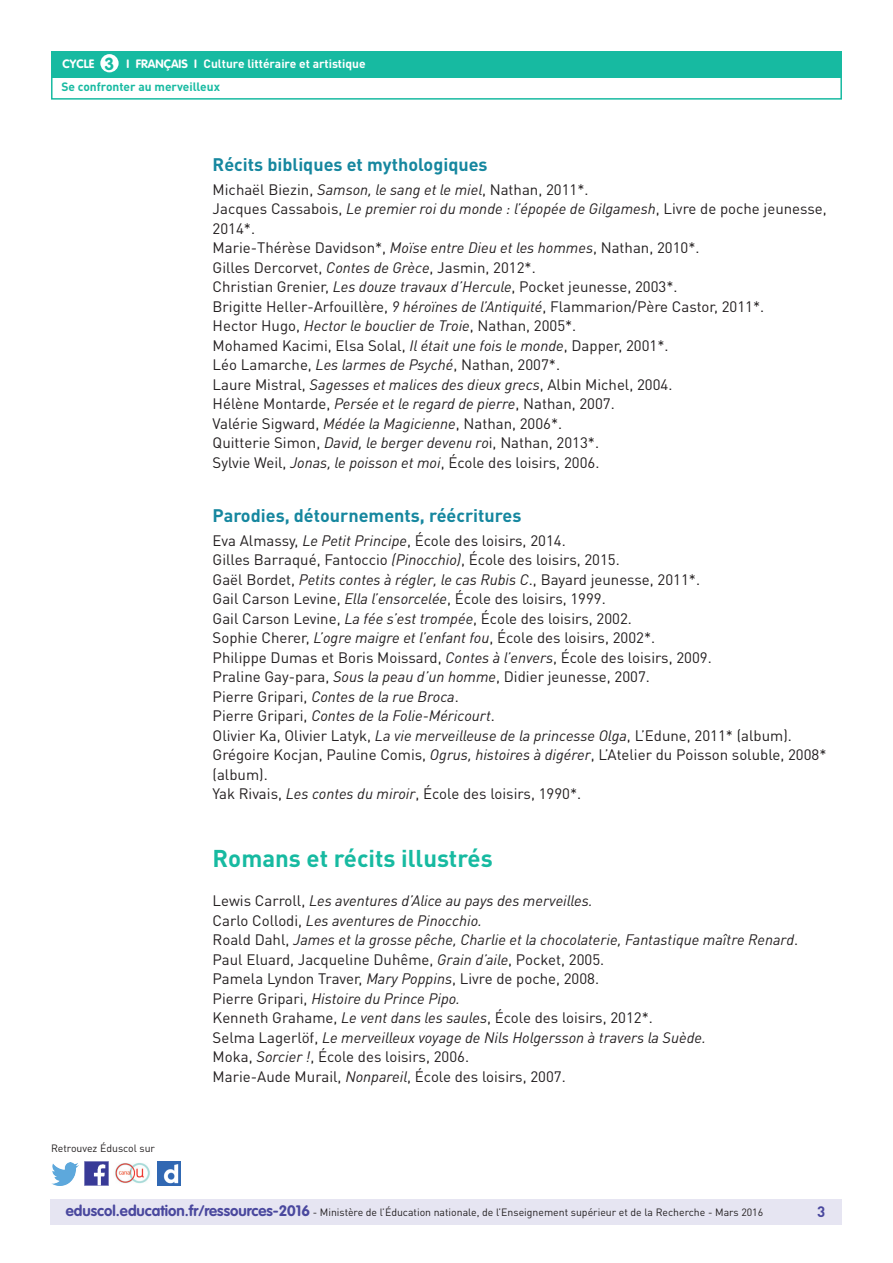
<style>
.page{position:relative;width:893px;height:1263px;background:#fff}
.page>*{position:absolute;margin:0;border:0;box-sizing:border-box;transform-origin:0 0}
.t1{font:700 24px "DIN Pro";color:#17baa1}
.t2{font:700 18px "DIN Pro";color:#16879f}
.t3{font:15px/19.5px "DIN Pro";color:#231f20}
.t4{font:italic 15px/19.5px "DIN Pro";color:#231f20}
.t5{font:700 15px "DIN Pro";color:#4a489e}
.t6{font:700 12px/23.1px "DIN Pro";color:#fff}
.t7{font:10.5px "DIN Pro";color:#231f20}
.s1{font-family:"VAG Rounded Std"}
.s2{font-family:"VAG Rounded Std";font-size:17.25px;color:#17baa1}
.s3{color:#17baa1}
.s4{font-style:italic}
.s5{font-style:normal}
.s6{font-family:"VAG Rounded Std";font-weight:700;font-size:15px;color:#4a489e}
</style>
<div class="page">
<div style="left:50px;top:1199px;width:791px;height:26px;background:#e6e5f2"></div>
<div style="left:51px;top:51px;width:791px;height:27px;background:#17baa1"></div>
<div style="left:100px;top:54px;width:19px;height:18px;background:#fff;border-radius:50%"></div>
<div style="left:51px;top:75px;width:791px;height:25px;border:2px solid #17baa1"></div>
<img style="left:85px;top:1162px;width:23px;height:23px">
<img style="left:51px;top:1163px;width:28px;height:22px">
<img style="left:158px;top:1162px;width:22px;height:23px">
<img style="left:115px;top:1163px;width:35px;height:21px">
<p class="t6" style="left:61px;top:52px;width:306px"><span class="s1">CYCLE</span> <span class="s2">3</span> <span class="s1">I Français I</span> Culture littéraire et artistique<br><span class="s3">Se confronter au merveilleux</span></p>
<p class="t2" style="left:213px;top:153px;width:277px">Récits bibliques et mythologiques</p>
<p class="t3" style="left:213px;top:179px;width:616px">Michaël Biezin, <span class="s4">Samson, le sang et le miel</span>, Nathan, 2011*.<br>Jacques Cassabois, <span class="s4">Le premier roi du monde : l’épopée de Gilgamesh</span>, Livre de poche jeunesse, 2014*.<br>Marie-Thérèse Davidson*, <span class="s4">Moïse entre Dieu et les hommes</span>, Nathan, 2010*.<br>Gilles Dercorvet, <span class="s4">Contes de Grèce</span>, Jasmin, 2012*.<br>Christian Grenier, <span class="s4">Les douze travaux d’Hercule</span>, Pocket jeunesse, 2003*.<br>Brigitte Heller-Arfouillère, <span class="s4">9 héroïnes de l’Antiquité</span>, Flammarion/Père Castor, 2011*.<br>Hector Hugo, <span class="s4">Hector le bouclier de Troie</span>, Nathan, 2005*.<br>Mohamed Kacimi, Elsa Solal, <span class="s4">Il était une fois le monde</span>, Dapper, 2001*.<br>Léo Lamarche, <span class="s4">Les larmes de Psyché</span>, Nathan, 2007*.<br>Laure Mistral, <span class="s4">Sagesses et malices des dieux grecs</span>, Albin Michel, 2004.<br>Hélène Montarde, <span class="s4">Persée et le regard de pierre</span>, Nathan, 2007.<br>Valérie Sigward, <span class="s4">Médée la Magicienne</span>, Nathan, 2006*.<br>Quitterie Simon, <span class="s4">David, le berger devenu ro</span>i, Nathan, 2013*.<br>Sylvie Weil, <span class="s4">Jonas, le poisson et moi</span>, École des loisirs, 2006.</p>
<p class="t2" style="left:213px;top:504px;width:310px">Parodies, détournements, réécritures</p>
<p class="t3" style="left:213px;top:530px;width:615px">Eva Almassy, <span class="s4">Le Petit Principe</span>, École des loisirs, 2014.<br>Gilles Barraqué, Fantoccio <span class="s4">(Pinocchio)</span>, École des loisirs, 2015.<br>Gaël Bordet, <span class="s4">Petits contes à régler, le cas Rubis C</span>., Bayard jeunesse, 2011*.<br>Gail Carson Levine, <span class="s4">Ella l’ensorcelée</span>, École des loisirs, 1999.<br>Gail Carson Levine, <span class="s4">La fée s’est trompée</span>, École des loisirs, 2002.<br>Sophie Cherer, <span class="s4">L’ogre maigre et l’enfant fou</span>, École des loisirs, 2002*.<br>Philippe Dumas et Boris Moissard, <span class="s4">Contes à l’envers</span>, École des loisirs, 2009.<br>Praline Gay-para, <span class="s4">Sous la peau d’un homme</span>, Didier jeunesse, 2007.<br>Pierre Gripari, <span class="s4">Contes de la rue Broca</span>.<br>Pierre Gripari, <span class="s4">Contes de la Folie-Méricourt</span>.<br>Olivier Ka, Olivier Latyk, <span class="s4">La vie merveilleuse de la princesse Olga</span>, L’Edune, 2011* (album).<br>Grégoire Kocjan, Pauline Comis, <span class="s4">Ogrus, histoires à digérer</span>, L’Atelier du Poisson soluble, 2008* (album).<br>Yak Rivais, <span class="s4">Les contes du miroir</span>, École des loisirs, 1990*.</p>
<p class="t7" style="left:51px;top:1141px;width:106px">Retrouvez Éduscol sur</p>
<h1 class="t1" style="left:213px;top:843px;width:282px">Romans et récits illustrés</h1>
<p class="t4" style="left:213px;top:891px;width:587px"><span class="s5">Lewis Carroll,</span> Les aventures d’Alice au pays des merveilles.<br><span class="s5">Carlo Collodi,</span> Les aventures de Pinocchio.<br><span class="s5">Roald Dahl,</span> James et la grosse pêche, Charlie et la chocolaterie, Fantastique maître Renard<span class="s5">.<br>Paul Eluard, Jacqueline Duhême,</span> Grain d’aile<span class="s5">, Pocket, 2005.<br>Pamela Lyndon Traver,</span> Mary Poppins<span class="s5">, Livre de poche, 2008.<br>Pierre Gripari,</span> Histoire du Prince Pipo.<br><span class="s5">Kenneth Grahame,</span> Le vent dans les saules<span class="s5">, École des loisirs, 2012*.<br>Selma Lagerlöf,</span> Le merveilleux voyage de Nils Holgersson à travers la Suède.<br><span class="s5">Moka,</span> Sorcier !<span class="s5">, École des loisirs, 2006.<br>Marie-Aude Murail,</span> Nonpareil<span class="s5">, École des loisirs, 2007.</span></p>
<p class="t7" style="left:66px;top:1205px;width:699px"><span class="s6">eduscol.education.fr/ressources-2016</span> - Ministère de l’Éducation nationale, de l’Enseignement supérieur et de la Recherche - Mars 2016</p>
<p class="t5" style="left:817px;top:1201px;width:10px">3</p>
</div>
